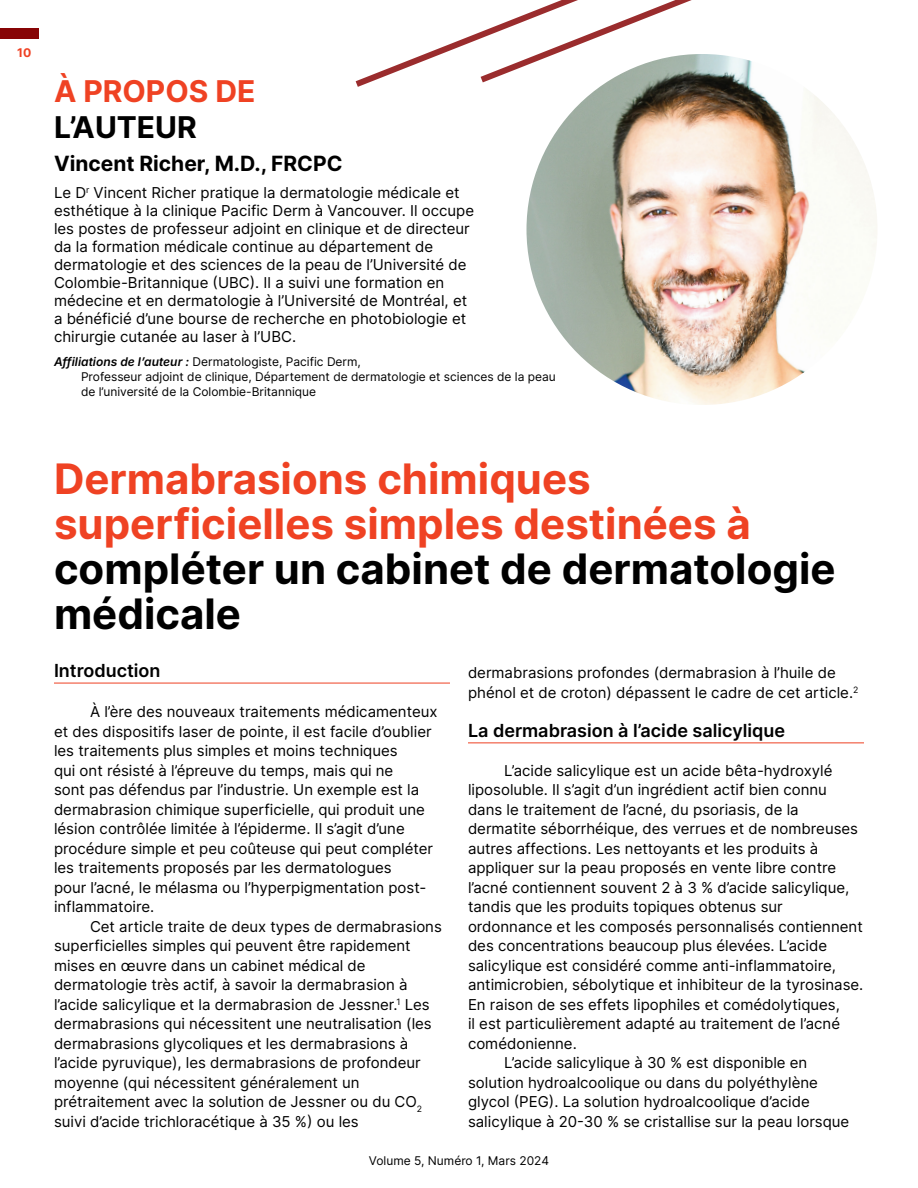
<style>
.page{position:relative;width:918px;height:1188px;background:#fff}
.page>*{position:absolute;margin:0;border:0;box-sizing:border-box;transform-origin:0 0}
.article_title{font:700 42px/45px "Inter";color:#ef4223}
.toc_heading{font:700 30px/36px "Inter";color:#ef4223}
.about_author_name{font:700 21px "Inter";color:#000}
.heading{font:600 18px "Inter";color:#000}
.body_text{font:15px/19.5px "Inter";color:#000}
.about_author_bio{font:15px/18px "Inter";color:#000}
.about_author_affiliations{font:12px/15px "Inter";color:#000}
.t1{font:700 12px "Inter";color:#ef4123}
.s1{color:#000}
.s2{font-family:"Inter Variable";font-style:italic}
</style>
<div class="page">
<div style="left:0;top:28px;width:39px;height:11px;background:#870405"></div>
<hr style="left:54px;top:683px;width:396px;height:1px;background:#ef4123">
<hr style="left:468px;top:742px;width:396px;height:1px;background:#ef4123">
<img style="left:526px;top:54px;width:352px;height:351px;border-radius:176px">
<svg style="left:355px;top:0;width:456px;height:92px"></svg>
<p class="t1" style="left:17px;top:44px;width:16px">10</p>
<h2 class="toc_heading" style="left:54px;top:73px;width:203px">À PROPOS DE<br><span class="s1">L’AUTEUR</span></h2>
<p class="about_author_name" style="left:54px;top:148px;width:290px">Vincent Richer, M.D., FRCPC</p>
<p class="about_author_bio" style="left:54px;top:183px;width:422px">Le D<sup>r</sup> Vincent Richer pratique la dermatologie médicale et esthétique à la clinique Pacific Derm à Vancouver. Il occupe les postes de professeur adjoint en clinique et de directeur da la formation médicale continue au département de dermatologie et des sciences de la peau de l’Université de Colombie-Britannique (UBC). Il a suivi une formation en médecine et en dermatologie à l’Université de Montréal, et a bénéficié d’une bourse de recherche en photobiologie et chirurgie cutanée au laser à l’UBC.</p>
<p class="about_author_affiliations" style="left:81px;top:354px;width:476px;text-indent:-27px"><span class="s2">Affiliations de l’auteur :</span> Dermatologiste, Pacific Derm,<br>Professeur adjoint de clinique, Département de dermatologie et sciences de la peau de l’université de la Colombie-Britannique</p>
<h1 class="article_title" style="left:54px;top:455px;width:783px">Dermabrasions chimiques superficielles simples destinées à <span class="s1">compléter un cabinet de dermatologie médicale</span></h1>
<h3 class="heading" style="left:54px;top:657px;width:108px">Introduction</h3>
<p class="body_text" style="left:54px;top:701px;width:385px;text-indent:36px">À l’ère des nouveaux traitements médicamenteux et des dispositifs laser de pointe, il est facile d’oublier les traitements plus simples et moins techniques<br>qui ont résisté à l’épreuve du temps, mais qui ne<br>sont pas défendus par l’industrie. Un exemple est la dermabrasion chimique superficielle, qui produit une lésion contrôlée limitée à l’épiderme. Il s’agit d’une procédure simple et peu coûteuse qui peut compléter les traitements proposés par les dermatologues<br>pour l’acné, le mélasma ou l’hyperpigmentation post&shy;inflammatoire.</p>
<p class="body_text" style="left:54px;top:916px;width:389px;text-indent:36px">Cet article traite de deux types de dermabrasions superficielles simples qui peuvent être rapidement mises en œuvre dans un cabinet médical de dermatologie très actif, à savoir la dermabrasion à l’acide salicylique et la dermabrasion de Jessner.<sup>1</sup> Les dermabrasions qui nécessitent une neutralisation (les dermabrasions glycoliques et les dermabrasions à l’acide pyruvique), les dermabrasions de profondeur moyenne (qui nécessitent généralement un prétraitement avec la solution de Jessner ou du CO<sub>2 </sub>suivi d’acide trichloracétique à 35 %) ou les</p>
<p class="body_text" style="left:468px;top:662px;width:392px">dermabrasions profondes (dermabrasion à l’huile de phénol et de croton) dépassent le cadre de cet article.<sup>2</sup></p>
<h3 class="heading" style="left:468px;top:717px;width:319px">La dermabrasion à l’acide salicylique</h3>
<p class="body_text" style="left:468px;top:760px;width:397px;text-indent:36px">L’acide salicylique est un acide bêta-hydroxylé liposoluble. Il s’agit d’un ingrédient actif bien connu dans le traitement de l’acné, du psoriasis, de la dermatite séborrhéique, des verrues et de nombreuses autres affections. Les nettoyants et les produits à appliquer sur la peau proposés en vente libre contre l’acné contiennent souvent 2 à 3 % d’acide salicylique, tandis que les produits topiques obtenus sur ordonnance et les composés personnalisés contiennent des concentrations beaucoup plus élevées. L’acide salicylique est considéré comme anti-inflammatoire, antimicrobien, sébolytique et inhibiteur de la tyrosinase.<br>En raison de ses effets lipophiles et comédolytiques,<br>il est particulièrement adapté au traitement de l’acné comédonienne.</p>
<p class="body_text" style="left:468px;top:1052px;width:383px;text-indent:36px">L’acide salicylique à 30 % est disponible en solution hydroalcoolique ou dans du polyéthylène glycol (PEG). La solution hydroalcoolique d’acide salicylique à 20-30 % se cristallise sur la peau lorsque</p>
<p class="about_author_affiliations" style="left:369px;top:1153px;width:182px">Volume 5, Numéro 1, Mars 2024</p>
</div>
